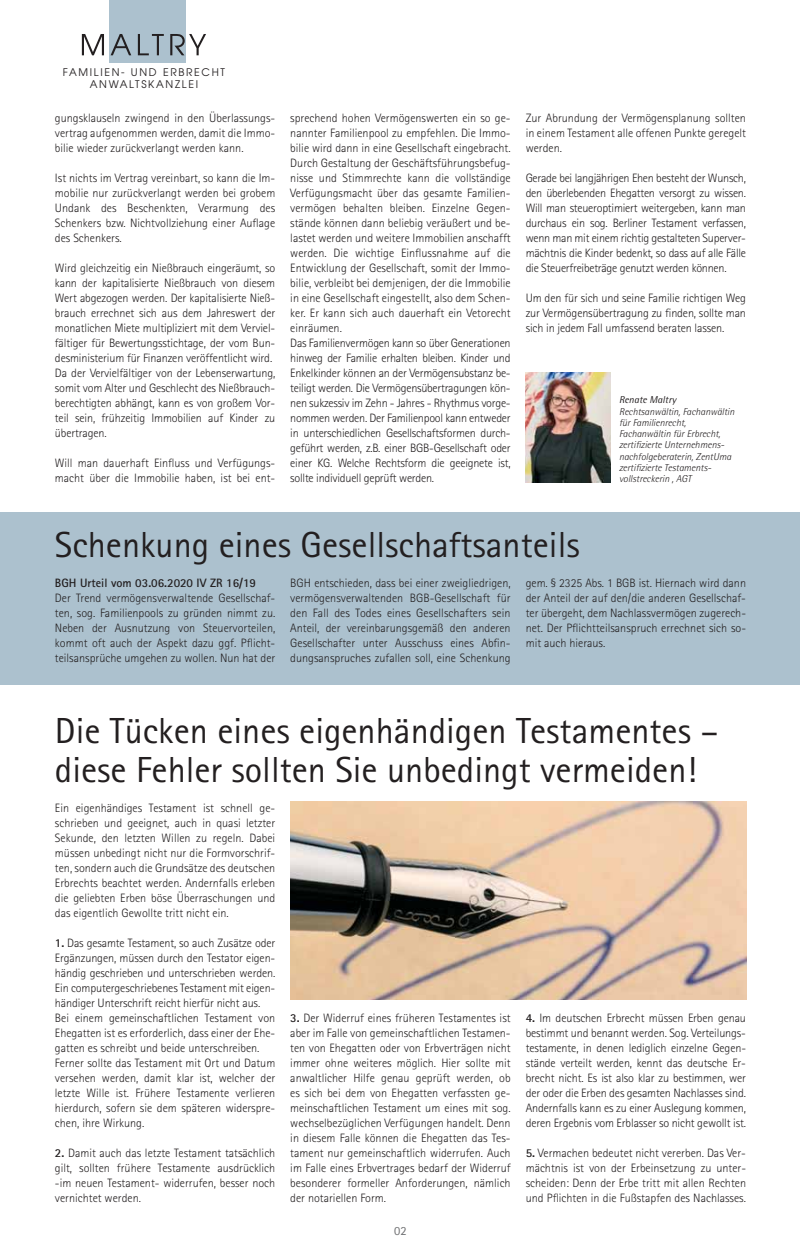
<style>
.page{position:relative;width:801px;height:1255px;background:#fff}
.page>*{position:absolute;margin:0;border:0;box-sizing:border-box;transform-origin:0 0}
.t1{font:36.25px/38.8px "Rotis Sans Serif";color:#231f20}
.t2{font:12.5px "Rotis Sans Serif";color:#6d6e70}
.t3{font:300 12.12px/15px "Rotis Sans Serif";color:#231f20;text-align:justify}
.t4{font:700 12.12px "Rotis Sans Serif";color:#231f20}
.t5{font:10.5px/12.6px "Avant Garde";letter-spacing:.16em;color:#231f20;text-align:center}
.t6{font:italic 300 10px/11.2px "AT Rotis Semi Sans";color:#231f20}
.t7{font:italic 10px "AT Rotis Semi Sans";color:#231f20}
.s1{font-weight:700}
</style>
<div class="page">
<div style="left:0;top:512px;width:799px;height:172px;background:#acc1ce"></div>
<img style="left:290px;top:801px;width:456px;height:198px">
<img style="left:526px;top:372px;width:85px;height:110px">
<div style="left:110px;top:0;width:76px;height:62px;background:#acc1ce"></div>
<svg style="left:82px;top:34px;width:22px;height:21px"></svg>
<svg style="left:111px;top:34px;width:20px;height:21px"></svg>
<svg style="left:138px;top:34px;width:26px;height:21px"></svg>
<svg style="left:170px;top:34px;width:36px;height:21px"></svg>
<p class="t5" style="left:63px;top:67px;width:164px">FAMILIEN- UND ERBRECHT<br>ANWALTSKANZLEI</p>
<p class="t3" style="left:55px;top:111px;width:222px">gungsklauseln zwingend in den Überlassungs&shy;vertrag aufgenommen werden, damit die Immo&shy;bilie wieder zurückverlangt werden kann.</p>
<p class="t3" style="left:55px;top:171px;width:222px">Ist nichts im Vertrag vereinbart, so kann die Im&shy;mobilie nur zurückverlangt werden bei grobem Undank des Beschenkten, Verarmung des Schenkers bzw. Nichtvollziehung einer Auflage des Schenkers.</p>
<p class="t3" style="left:55px;top:261px;width:222px;text-align:left">Wird gleichzeitig ein Nießbrauch eingeräumt, so kann der kapitalisierte Nießbrauch von diesem Wert abgezogen werden. Der kapitalisierte Nieß&shy;brauch errechnet sich aus dem Jahreswert der monatlichen Miete multipliziert mit dem Verviel&shy;fältiger für Bewertungsstichtage, der vom Bun&shy;desministerium für Finanzen veröffentlicht wird.<br>Da der Vervielfältiger von der Lebenserwartung, somit vom Alter und Geschlecht des Nießbrauch&shy;berechtigten abhängt, kann es von großem Vor&shy;teil sein, frühzeitig Immobilien auf Kinder zu übertragen.</p>
<p class="t3" style="left:55px;top:456px;width:222px">Will man dauerhaft Einfluss und Verfügungs&shy;macht über die Immobilie haben, ist bei ent-</p>
<p class="t3" style="left:290px;top:111px;width:222px;text-align:left">sprechend hohen Vermögenswerten ein so ge&shy;nannter Familienpool zu empfehlen. Die Immo&shy;bilie wird dann in eine Gesellschaft eingebracht.<br>Durch Gestaltung der Geschäftsführungsbefug&shy;nisse und Stimmrechte kann die vollständige Verfügungsmacht über das gesamte Familien&shy;vermögen behalten bleiben. Einzelne Gegen&shy;stände können dann beliebig veräußert und be&shy;lastet werden und weitere Immobilien anschafft werden. Die wichtige Einflussnahme auf die Entwicklung der Gesellschaft, somit der Immo&shy;bilie, verbleibt bei demjenigen, der die Immobilie in eine Gesellschaft eingestellt, also dem Schen&shy;ker. Er kann sich auch dauerhaft ein Vetorecht einräumen.<br>Das Familienvermögen kann so über Generationen hinweg der Familie erhalten bleiben. Kinder und Enkelkinder können an der Vermögensubstanz be&shy;teiligt werden. Die Vermögensübertragungen kön&shy;nen sukzessiv im Zehn - Jahres - Rhythmus vorge&shy;nommen werden. Der Familienpool kann entweder in unterschiedlichen Gesellschaftsformen durch&shy;geführt werden, z.B. einer BGB-Gesellschaft oder einer KG. Welche Rechtsform die geeignete ist, sollte individuell geprüft werden.</p>
<p class="t3" style="left:526px;top:111px;width:222px">Zur Abrundung der Vermögensplanung sollten in einem Testament alle offenen Punkte geregelt werden.</p>
<p class="t3" style="left:526px;top:171px;width:222px">Gerade bei langjährigen Ehen besteht der Wunsch, den überlebenden Ehegatten versorgt zu wissen.<br>Will man steueroptimiert weitergeben, kann man durchaus ein sog. Berliner Testament verfassen, wenn man mit einem richtig gestalteten Superver&shy;mächtnis die Kinder bedenkt, so dass auf alle Fälle die Steuerfreibeträge genutzt werden können.</p>
<p class="t3" style="left:526px;top:291px;width:222px">Um den für sich und seine Familie richtigen Weg zur Vermögensübertragung zu finden, sollte man sich in jedem Fall umfassend beraten lassen.</p>
<p class="t7" style="left:619px;top:396px;width:59px">Renate Maltry</p>
<p class="t6" style="left:619px;top:405px;width:117px">Rechtsanwältin, Fachanwältin für Familienrecht,<br>Fachanwältin für Erbrecht, zertifizierte Unternehmens&shy;nachfolgeberaterin, ZentUma zertifizierte Testaments&shy;vollstreckerin , AGT</p>
<h1 class="t1" style="left:55px;top:529px;width:526px">Schenkung eines Gesellschaftsanteils</h1>
<p class="t4" style="left:55px;top:578px;width:203px">BGH Urteil vom 03.06.2020 IV ZR 16/19</p>
<p class="t3" style="left:55px;top:591px;width:222px">Der Trend vermögensverwaltende Gesellschaf&shy;ten, sog. Familienpools zu gründen nimmt zu.<br>Neben der Ausnutzung von Steuervorteilen, kommt oft auch der Aspekt dazu ggf. Pflicht&shy;teilsansprüche umgehen zu wollen. Nun hat der</p>
<p class="t3" style="left:290px;top:576px;width:222px">BGH entschieden, dass bei einer zweigliedrigen, vermögensverwaltenden BGB-Gesellschaft für den Fall des Todes eines Gesellschafters sein Anteil, der vereinbarungsgemäß den anderen Gesellschafter unter Ausschuss eines Abfin&shy;dungsanspruches zufallen soll, eine Schenkung</p>
<p class="t3" style="left:526px;top:576px;width:222px">gem. § 2325 Abs. 1 BGB ist. Hiernach wird dann der Anteil der auf den/die anderen Gesellschaf&shy;ter übergeht, dem Nachlassvermögen zugerech&shy;net. Der Pflichtteilsanspruch errechnet sich so&shy;mit auch hieraus.</p>
<h1 class="t1" style="left:55px;top:715px;width:665px">Die Tücken eines eigenhändigen Testamentes – diese Fehler sollten Sie unbedingt vermeiden!</h1>
<p class="t3" style="left:55px;top:801px;width:222px">Ein eigenhändiges Testament ist schnell ge&shy;schrieben und geeignet, auch in quasi letzter Sekunde, den letzten Willen zu regeln. Dabei müssen unbedingt nicht nur die Formvorschrif&shy;ten, sondern auch die Grundsätze des deutschen Erbrechts beachtet werden. Andernfalls erleben die geliebten Erben böse Überraschungen und das eigentlich Gewollte tritt nicht ein.</p>
<p class="t3" style="left:55px;top:936px;width:222px;text-align:left"><span class="s1">1.</span> Das gesamte Testament, so auch Zusätze oder Ergänzungen, müssen durch den Testator eigen&shy;händig geschrieben und unterschrieben werden.<br>Ein computergeschriebenes Testament mit eigen&shy;händiger Unterschrift reicht hierfür nicht aus.<br>Bei einem gemeinschaftlichen Testament von Ehegatten ist es erforderlich, dass einer der Ehe&shy;gatten es schreibt und beide unterschreiben.<br>Ferner sollte das Testament mit Ort und Datum versehen werden, damit klar ist, welcher der letzte Wille ist. Frühere Testamente verlieren hierdurch, sofern sie dem späteren widerspre&shy;chen, ihre Wirkung.</p>
<p class="t3" style="left:55px;top:1146px;width:222px"><span class="s1">2.</span> Damit auch das letzte Testament tatsächlich gilt, sollten frühere Testamente ausdrücklich -im neuen Testament- widerrufen, besser noch vernichtet werden.</p>
<p class="t3" style="left:290px;top:1011px;width:222px"><span class="s1">3.</span> Der Widerruf eines früheren Testamentes ist aber im Falle von gemeinschaftlichen Testamen&shy;ten von Ehegatten oder von Erbverträgen nicht immer ohne weiteres möglich. Hier sollte mit anwaltlicher Hilfe genau geprüft werden, ob es sich bei dem von Ehegatten verfassten ge&shy;meinschaftlichen Testament um eines mit sog. wechselbezüglichen Verfügungen handelt. Denn in diesem Falle können die Ehegatten das Tes&shy;tament nur gemeinschaftlich widerrufen. Auch im Falle eines Erbvertrages bedarf der Widerruf besonderer formeller Anforderungen, nämlich der notariellen Form.</p>
<p class="t3" style="left:526px;top:1011px;width:222px"><span class="s1">4.</span> Im deutschen Erbrecht müssen Erben genau bestimmt und benannt werden. Sog. Verteilungs&shy;testamente, in denen lediglich einzelne Gegen&shy;stände verteilt werden, kennt das deutsche Er&shy;brecht nicht. Es ist also klar zu bestimmen, wer der oder die Erben des gesamten Nachlasses sind.<br>Andernfalls kann es zu einer Auslegung kommen, deren Ergebnis vom Erblasser so nicht gewollt ist.</p>
<p class="t3" style="left:526px;top:1146px;width:222px"><span class="s1">5.</span> Vermachen bedeutet nicht vererben. Das Ver&shy;mächtnis ist von der Erbeinsetzung zu unter&shy;scheiden: Denn der Erbe tritt mit allen Rechten und Pflichten in die Fußstapfen des Nachlasses.</p>
<p class="t2" style="left:394px;top:1226px;width:14px">02</p>
</div>
